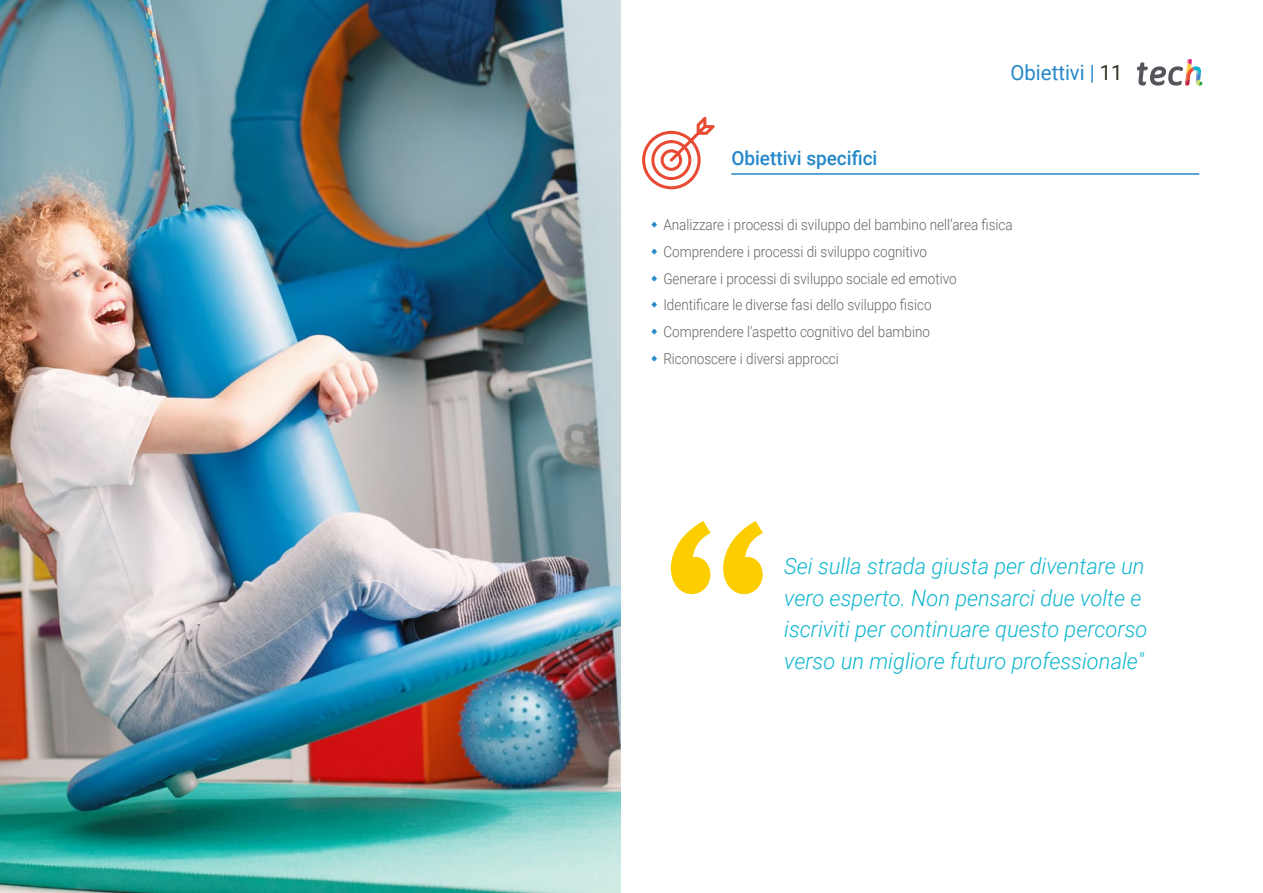
<style>
.page{position:relative;width:1263px;height:893px;background:#fff}
.page>*{position:absolute;margin:0;border:0;box-sizing:border-box;transform-origin:0 0}
.t1{font:italic 300 22.5px/31.5px "Roboto";color:#0fb6cf}
.t2{font:21px "Roboto";color:#2488c9}
.t3{font:500 19.5px "Roboto";color:#2488c9}
.t4{font:300 15px/26.7px "Roboto";color:#61646a;scale:.9 1}
.s1{color:#312e20}
</style>
<div class="page">
<img style="left:0;top:0;width:621px;height:893px">
<svg style="left:642px;top:117px;width:73px;height:72px"></svg>
<svg style="left:1137px;top:59px;width:65px;height:27px"></svg>
<hr style="left:731px;top:174px;width:468px;height:1px;background:#2488c9">
<svg style="left:671px;top:521px;width:92px;height:73px"></svg>
<h3 class="t3" style="left:731px;top:144px;width:147px">Obiettivi specifici</h3>
<h2 class="t2" style="left:1010px;top:57px;width:114px">Obiettivi | <span class="s1">11</span></h2>
<p class="t4" style="left:663px;top:211px;width:390px">Analizzare i processi di sviluppo del bambino nell’area fisica Comprendere i processi di sviluppo cognitivo<br>Generare i processi di sviluppo sociale ed emotivo Identificare le diverse fasi dello sviluppo fisico Comprendere l'aspetto cognitivo del bambino<br>Riconoscere i diversi approcci</p>
<h1 class="t1" style="left:784px;top:550px;width:365px">Sei sulla strada giusta per diventare un vero esperto. Non pensarci due volte e iscriviti per continuare questo percorso verso un migliore futuro professionale"</h1>
</div>
